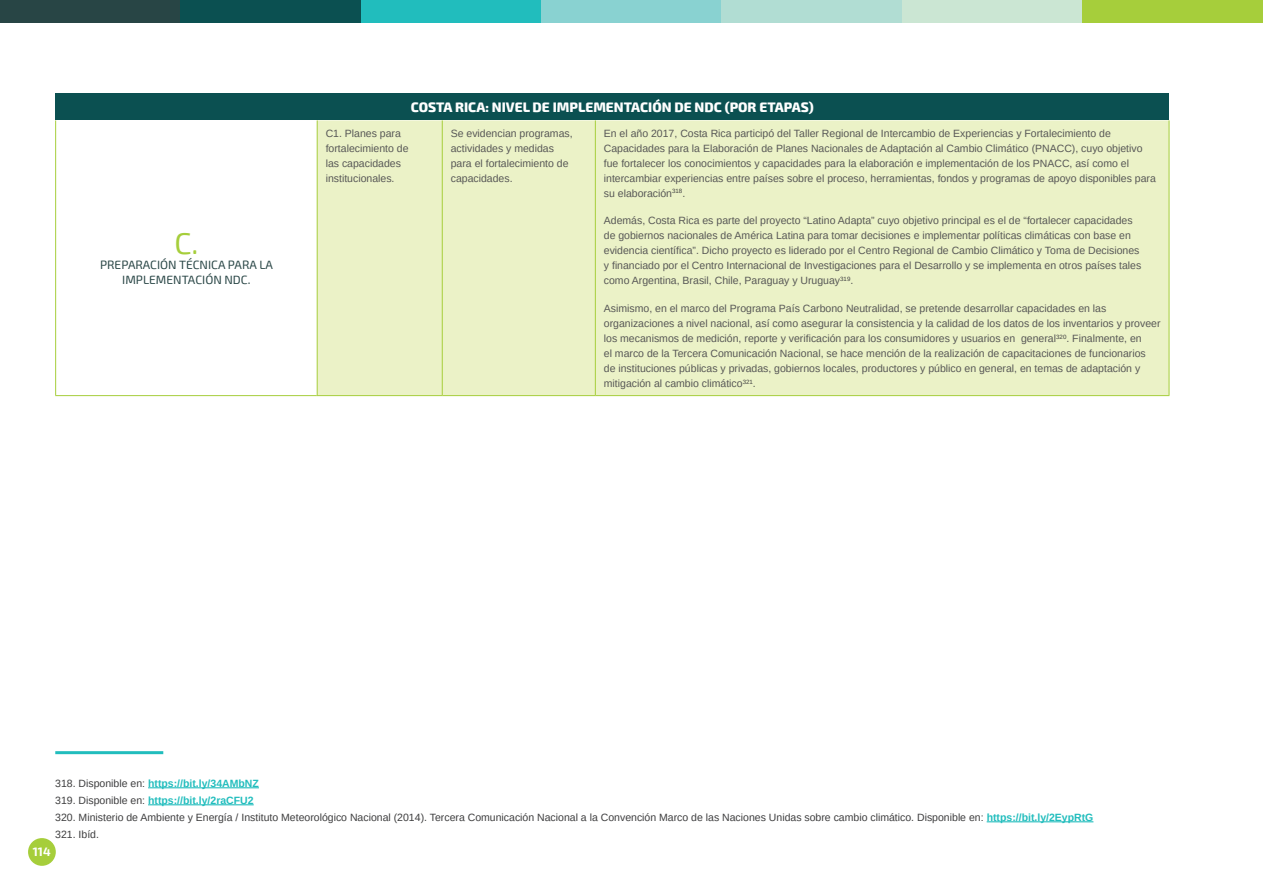
<style>
.page{position:relative;width:1263px;height:893px;background:#fff}
.page>*{position:absolute;margin:0;border:0;box-sizing:border-box;transform-origin:0 0}
.tex-intro-concep{font:30px "Exo 2";color:#a6ce3b}
._000tit_tabla_ficha{font:800 13.5px "Exo 2";color:#fff}
.tex-intro-concep-2{font:12px/15px "Exo 2";color:#284545;text-align:center}
.t1{font:700 12px "Exo 2";color:#fff}
._000text_tabla{font:10.5px/15px "Arimo";color:#575756}
.nota_de_pie_BD{font:10.5px "Arimo";color:#3e3e3f}
.nota_de_pie_BD-2{font:700 10.5px "Arimo";color:#21bdbd}
.s1{font-weight:400;color:#3e3e3f}
.s2{font-weight:700;color:#21bdbd}
</style>
<div class="page">
<div style="left:0;top:0;width:180px;height:22px;background:#284545"></div>
<div style="left:180px;top:0;width:181px;height:22px;background:#0b5051"></div>
<div style="left:361px;top:0;width:180px;height:22px;background:#21bdbd"></div>
<div style="left:541px;top:0;width:181px;height:22px;background:#89d2d1"></div>
<div style="left:722px;top:0;width:180px;height:22px;background:#b1ddd3"></div>
<div style="left:902px;top:0;width:180px;height:22px;background:#cbe6d3"></div>
<div style="left:1082px;top:0;width:181px;height:22px;background:#a6ce3b"></div>
<div style="left:28px;top:838px;width:28px;height:28px;background:#a6ce3b;border-radius:50%"></div>
<div style="left:56px;top:94px;width:1113px;height:26px;background:#0b5051"></div>
<div style="left:318px;top:120px;width:851px;height:275px;background:#ebf2c7"></div>
<hr style="left:317px;top:395px;width:125px;height:1px;background:#a6ce3b">
<hr style="left:442px;top:395px;width:154px;height:1px;background:#a6ce3b">
<hr style="left:596px;top:395px;width:573px;height:1px;background:#a6ce3b">
<hr style="left:55px;top:120px;width:1px;height:275px;background:#a6ce3b">
<hr style="left:55px;top:395px;width:262px;height:1px;background:#a6ce3b">
<hr style="left:317px;top:120px;width:1px;height:275px;background:#a6ce3b">
<hr style="left:442px;top:120px;width:1px;height:275px;background:#a6ce3b">
<hr style="left:595px;top:120px;width:1px;height:275px;background:#a6ce3b">
<hr style="left:1169px;top:120px;width:1px;height:275px;background:#a6ce3b">
<hr style="left:55px;top:751px;width:108px;height:3px;background:#21bdbd">
<hr style="left:148px;top:787px;width:111px;height:1px;background:#21bdbd">
<hr style="left:148px;top:804px;width:106px;height:1px;background:#21bdbd">
<hr style="left:987px;top:821px;width:106px;height:1px;background:#21bdbd">
<p class="tex-intro-concep" style="left:174px;top:225px;width:25px">C.</p>
<p class="tex-intro-concep-2" style="left:100px;top:257px;width:174px">PREPARACIÓN TÉCNICA PARA LA<br>IMPLEMENTACIÓN NDC.</p>
<p class="_000tit_tabla_ficha" style="left:411px;top:99px;width:405px">COSTA RICA: NIVEL DE IMPLEMENTACIÓN DE NDC (POR ETAPAS)</p>
<p class="_000text_tabla" style="left:326px;top:126px;width:84px">C1. Planes para fortalecimiento de las capacidades institucionales.</p>
<p class="_000text_tabla" style="left:451px;top:126px;width:123px">Se evidencian programas, actividades y medidas para el fortalecimiento de capacidades.</p>
<p class="_000text_tabla" style="left:604px;top:126px;width:554px">En el año 2017, Costa Rica participó del Taller Regional de Intercambio de Experiencias y Fortalecimiento de Capacidades para la Elaboración de Planes Nacionales de Adaptación al Cambio Climático (PNACC), cuyo objetivo fue fortalecer los conocimientos y capacidades para la elaboración e implementación de los PNACC, así como el intercambiar experiencias entre países sobre el proceso, herramientas, fondos y programas de apoyo disponibles para su elaboración<sup>318</sup>.</p>
<p class="_000text_tabla" style="left:604px;top:213px;width:539px">Además, Costa Rica es parte del proyecto “Latino Adapta” cuyo objetivo principal es el de “fortalecer capacidades de gobiernos nacionales de América Latina para tomar decisiones e implementar políticas climáticas con base en evidencia científica”. Dicho proyecto es liderado por el Centro Regional de Cambio Climático y Toma de Decisiones y financiado por el Centro Internacional de Investigaciones para el Desarrollo y se implementa en otros países tales como Argentina, Brasil, Chile, Paraguay y Uruguay<sup>319</sup>.</p>
<p class="_000text_tabla" style="left:604px;top:301px;width:558px">Asimismo, en el marco del Programa País Carbono Neutralidad, se pretende desarrollar capacidades en las organizaciones a nivel nacional, así como asegurar la consistencia y la calidad de los datos de los inventarios y proveer los mecanismos de medición, reporte y verificación para los consumidores y usuarios en general<sup>320</sup>. Finalmente, en<br>el marco de la Tercera Comunicación Nacional, se hace mención de la realización de capacitaciones de funcionarios<br>de instituciones públicas y privadas, gobiernos locales, productores y público en general, en temas de adaptación y mitigación al cambio climático<sup>321</sup>.</p>
<p class="nota_de_pie_BD-2" style="left:55px;top:776px;width:205px"><span class="s1">318. Disponible en:</span> https://bit.ly/34AMbNZ</p>
<p class="nota_de_pie_BD-2" style="left:55px;top:793px;width:200px"><span class="s1">319. Disponible en:</span> https://bit.ly/2raCFU2</p>
<p class="nota_de_pie_BD" style="left:55px;top:810px;width:1040px">320. Ministerio de Ambiente y Energía / Instituto Meteorológico Nacional (2014). Tercera Comunicación Nacional a la Convención Marco de las Naciones Unidas sobre cambio climático. Disponible en: <span class="s2">https://bit.ly/2EypRtG</span></p>
<p class="nota_de_pie_BD" style="left:55px;top:827px;width:45px">321. Ibíd.</p>
<p class="t1" style="left:33px;top:844px;width:19px">114</p>
</div>
